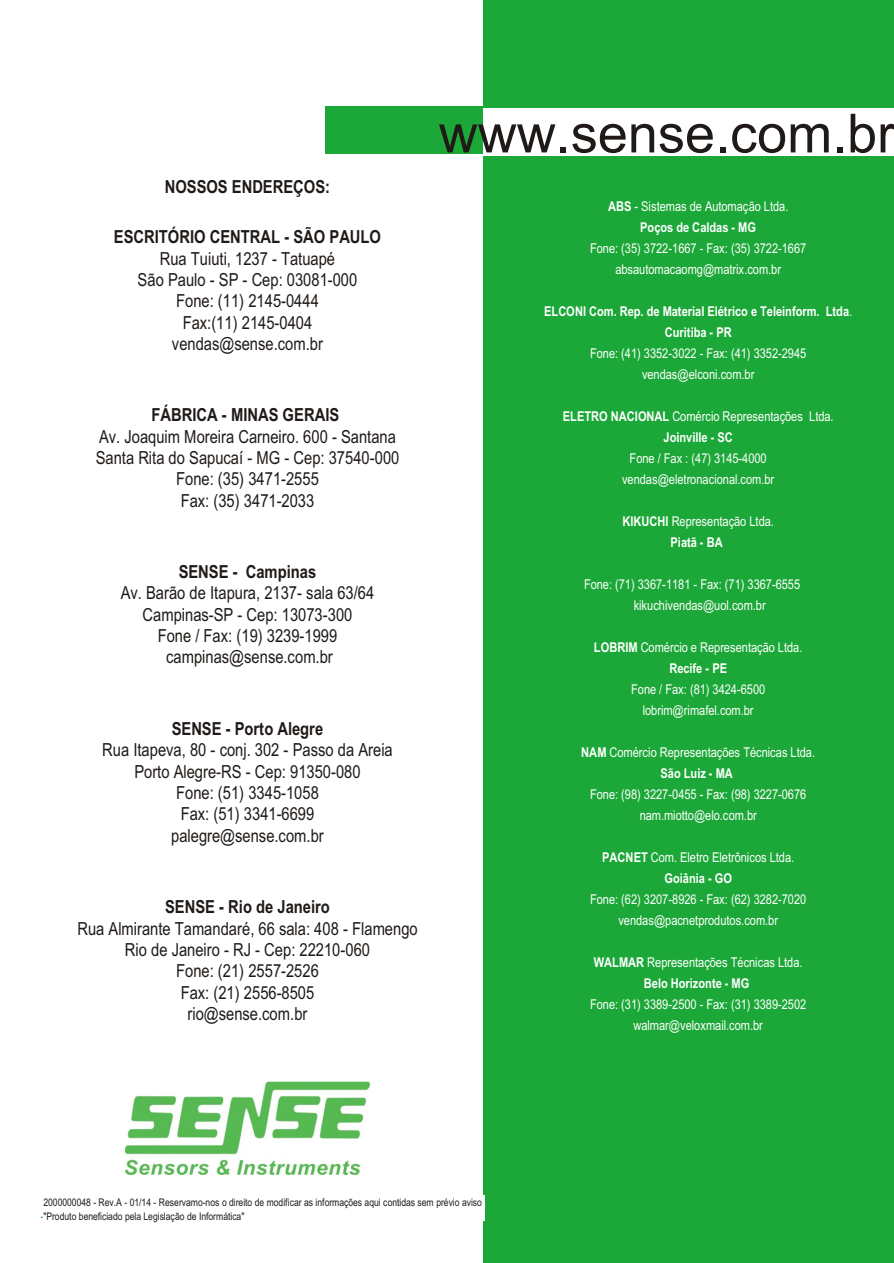
<style>
.page{position:relative;width:894px;height:1263px;background:#fff}
.page>*{position:absolute;margin:0;border:0;box-sizing:border-box;transform-origin:0 0}
.t1{font:54px "Arial";color:#1f1a17}
.t2{font:18px/21.3px "Arial Narrow";color:#1f1a17;text-align:center}
.t3{font:700 18px "Arial Narrow";color:#1f1a17}
.t4{font:13.5px/21px "Arial Narrow";letter-spacing:-.005em;color:#fff;text-align:center}
.t5{font:700 13.5px/21px "Arial Narrow";letter-spacing:-.005em;color:#fff;text-align:center}
.t6{font:10.5px/14.4px "Arial Narrow";letter-spacing:-.005em;color:#1f1a17}
.s1{font-weight:700}
.s2{font-weight:400}
</style>
<div class="page">
<div style="left:483px;top:0;width:411px;height:1263px;background:#1ca838"></div>
<div style="left:325px;top:106px;width:158px;height:48px;background:#1ca838"></div>
<div style="left:483px;top:108px;width:411px;height:47px;background:#fff"></div>
<img style="left:125px;top:1081px;width:245px;height:94px">
<div style="left:43px;top:1195px;width:442px;height:25px;background:#fff"></div>
<h2 class="t3" style="left:165px;top:180px;width:167px">NOSSOS ENDEREÇOS:</h2>
<h2 class="t3" style="left:114px;top:230px;width:269px">ESCRITÓRIO CENTRAL - SÃO PAULO</h2>
<h2 class="t2" style="left:138px;top:249px;width:221px">Rua Tuiuti, 1237 - Tatuapé<br>São Paulo - SP - Cep: 03081-000<br>Fone: (11) 2145-0444<br>Fax:(11) 2145-0404 vendas@sense.com.br</h2>
<h2 class="t3" style="left:152px;top:408px;width:189px">FÁBRICA - MINAS GERAIS</h2>
<h2 class="t2" style="left:96px;top:427px;width:305px">Av. Joaquim Moreira Carneiro. 600 - Santana<br>Santa Rita do Sapucaí - MG - Cep: 37540-000<br>Fone: (35) 3471-2555<br>Fax: (35) 3471-2033</h2>
<h2 class="t3" style="left:179px;top:565px;width:139px">SENSE - Campinas</h2>
<h2 class="t2" style="left:121px;top:584px;width:255px">Av. Barão de Itapura, 2137- sala 63/64<br>Campinas-SP - Cep: 13073-300<br>Fone / Fax: (19) 3239-1999 campinas@sense.com.br</h2>
<h2 class="t3" style="left:172px;top:722px;width:153px">SENSE - Porto Alegre</h2>
<h2 class="t2" style="left:102px;top:741px;width:292px">Rua Itapeva, 80 - conj. 302 - Passo da Areia<br>Porto Alegre-RS - Cep: 91350-080<br>Fone: (51) 3345-1058<br>Fax: (51) 3341-6699 palegre@sense.com.br</h2>
<h2 class="t3" style="left:165px;top:900px;width:166px">SENSE - Rio de Janeiro</h2>
<h2 class="t2" style="left:77px;top:919px;width:342px">Rua Almirante Tamandaré, 66 sala: 408 - Flamengo<br>Rio de Janeiro - RJ - Cep: 22210-060<br>Fone: (21) 2557-2526<br>Fax: (21) 2556-8505<br>rio@sense.com.br</h2>
<h1 class="t1" style="left:439px;top:113px;width:458px">www.sense.com.br</h1>
<p class="t4" style="left:608px;top:197px;width:182px"><span class="s1">ABS</span> - Sistemas de Automação Ltda.<br><span class="s1">Poços de Caldas - MG</span></p>
<p class="t4" style="left:590px;top:239px;width:218px">Fone: (35) 3722-1667 - Fax: (35) 3722-1667 absautomacaomg@matrix.com.br</p>
<p class="t5" style="left:544px;top:302px;width:309px">ELCONI Com. Rep. de Material Elétrico e Teleinform. Ltda<span class="s2">.<br></span>Curitiba - PR</p>
<p class="t4" style="left:590px;top:344px;width:218px">Fone: (41) 3352-3022 - Fax: (41) 3352-2945 vendas@elconi.com.br</p>
<p class="t4" style="left:563px;top:407px;width:272px"><span class="s1">ELETRO NACIONAL</span> Comércio Representações Ltda.<br><span class="s1">Joinville - SC</span></p>
<p class="t4" style="left:622px;top:449px;width:154px">Fone / Fax : (47) 3145-4000 vendas@eletronacional.com.br</p>
<p class="t4" style="left:622px;top:512px;width:153px"><span class="s1">KIKUCHI</span> Representação Ltda.<br><span class="s1">Piatã - BA</span></p>
<p class="t4" style="left:634px;top:575px;width:168px;text-align:left;text-indent:-50px">Fone: (71) 3367-1181 - Fax: (71) 3367-6555 kikuchivendas@uol.com.br</p>
<p class="t4" style="left:594px;top:638px;width:210px"><span class="s1">LOBRIM</span> Comércio e Representação Ltda.<br><span class="s1">Recife - PE</span></p>
<p class="t4" style="left:631px;top:680px;width:136px">Fone / Fax: (81) 3424-6500 lobrim@rimafel.com.br</p>
<p class="t4" style="left:581px;top:743px;width:235px"><span class="s1">NAM</span> Comércio Representações Técnicas Ltda.<br><span class="s1">São Luiz - MA</span></p>
<p class="t4" style="left:590px;top:785px;width:218px">Fone: (98) 3227-0455 - Fax: (98) 3227-0676 nam.miotto@elo.com.br</p>
<p class="t4" style="left:602px;top:848px;width:193px"><span class="s1">PACNET</span> Com. Eletro Eletrônicos Ltda.<br><span class="s1">Goiânia - GO</span></p>
<p class="t4" style="left:590px;top:890px;width:218px">Fone: (62) 3207-8926 - Fax: (62) 3282-7020 vendas@pacnetprodutos.com.br</p>
<p class="t4" style="left:594px;top:953px;width:210px"><span class="s1">WALMAR</span> Representações Técnicas Ltda.<br><span class="s1">Belo Horizonte - MG</span></p>
<p class="t4" style="left:590px;top:995px;width:218px">Fone: (31) 3389-2500 - Fax: (31) 3389-2502 walmar@veloxmail.com.br</p>
<p class="t6" style="left:43px;top:1196px;width:440px">2000000048 - Rev.A - 01/14 - Reservamo-nos o direito de modificar as informações aqui contidas sem prévio aviso "Produto beneficiado pela Legislação de Informática"</p>
</div>
